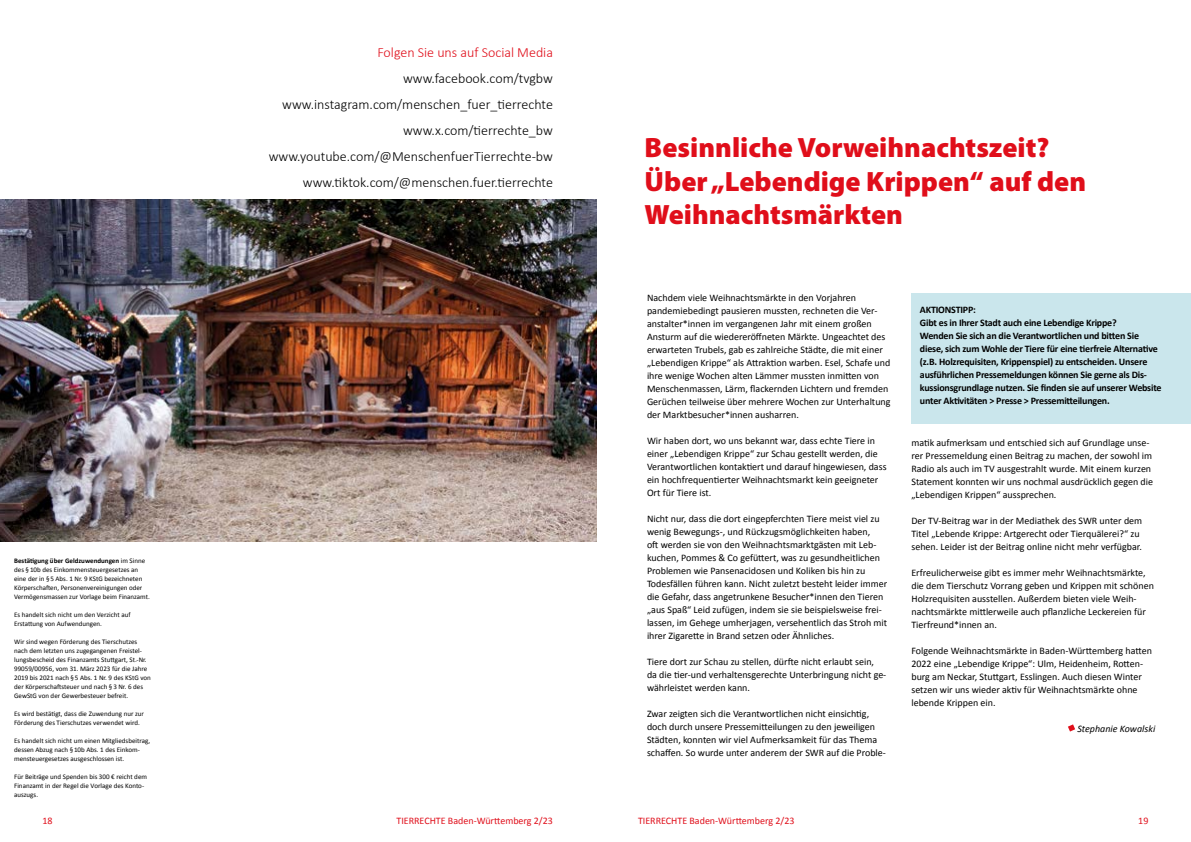
<style>
.page{position:relative;width:1191px;height:842px;background:#fff}
.page>*{position:absolute;margin:0;border:0;box-sizing:border-box;transform-origin:0 0}
.t1{font:900 28px/33.6px "Myriad Pro";color:#e00e1a}
.t2{font:300 14px/26px "Calibri";color:#000;text-align:right}
.t3{font:300 14px "Calibri";color:#e00e1a}
.t4{font:10px/13px "Calibri";color:#000}
.t5{font:700 10px/13px "Calibri";letter-spacing:-.02em;color:#000}
.t6{font:10px "Calibri";color:#e00e1a}
.t7{font:italic 10px "Calibri";color:#000}
.t8{font:7px/9px "Calibri";color:#000}
.s1{font-weight:700}
</style>
<div class="page">
<img style="left:0;top:200px;width:596px;height:341px">
<div style="left:911px;top:293px;width:280px;height:130px;background:#cae6ec"></div>
<svg style="left:1068px;top:724px;width:7px;height:7px"></svg>
<p class="t8" style="left:14px;top:556px;width:137px"><span class="s1">Bestätigung über Geldzuwendungen</span> im Sinne des §10b des Einkommensteuergesetzes an eine der in §5 Abs. 1 Nr. 9 KStG bezeichneten Körperschaften, Personenvereinigungen oder Vermögensmassen zur Vorlage beim Finanzamt.</p>
<p class="t8" style="left:14px;top:610px;width:118px">Es handelt sich nicht um den Verzicht auf<br>Erstattung von Aufwendungen.</p>
<p class="t8" style="left:14px;top:637px;width:138px">Wir sind wegen Förderung des Tierschutzes nach dem letzten uns zugegangenen Freistel&shy;lungsbescheid des Finanzamts Stuttgart, St.-Nr.<br>99059/00956, vom 31. März 2023 für die Jahre 2019 bis 2021 nach §5 Abs. 1 Nr. 9 des KStG von der Körperschaftsteuer und nach §3 Nr. 6 des GewStG von der Gewerbesteuer befreit.</p>
<p class="t8" style="left:14px;top:709px;width:131px">Es wird bestätigt, dass die Zuwendung nur zur<br>Förderung des Tierschutzes verwendet wird.</p>
<p class="t8" style="left:14px;top:736px;width:138px">Es handelt sich nicht um einen Mitgliedsbeitrag, dessen Abzug nach §10b Abs. 1 des Einkom&shy;mensteuergesetzes ausgeschlossen ist.</p>
<p class="t8" style="left:14px;top:772px;width:134px">Für Beiträge und Spenden bis 300 € reicht dem<br>Finanzamt in der Regel die Vorlage des Konto&shy;auszugs.</p>
<h2 class="t3" style="left:377px;top:43px;width:177px">Folgen Sie uns auf Social Media</h2>
<h2 class="t2" style="left:269px;top:65px;width:286px">www.facebook.com/tvgbw www.instagram.com/menschen_fuer_tierrechte www.x.com/tierrechte_bw www.youtube.com/@MenschenfuerTierrechte-bw www.tiktok.com/@menschen.fuer.tierrechte</h2>
<h1 class="t1" style="left:644px;top:130px;width:443px">Besinnliche Vorweihnachtszeit?<br>Über „Lebendige Krippen“ auf den<br>Weihnachtsmärkten</h1>
<p class="t4" style="left:647px;top:290px;width:245px">Nachdem viele Weihnachtsmärkte in den Vorjahren pandemiebedingt pausieren mussten, rechneten die Ver&shy;anstalter*innen im vergangenen Jahr mit einem großen Ansturm auf die wiedereröffneten Märkte. Ungeachtet des erwarteten Trubels, gab es zahlreiche Städte, die mit einer „Lebendigen Krippe“ als Attraktion warben. Esel, Schafe und ihre wenige Wochen alten Lämmer mussten inmitten von Menschenmassen, Lärm, flackernden Lichtern und fremden Gerüchen teilweise über mehrere Wochen zur Unterhaltung der Marktbesucher*innen ausharren.</p>
<p class="t4" style="left:647px;top:433px;width:241px">Wir haben dort, wo uns bekannt war, dass echte Tiere in einer „Lebendigen Krippe“ zur Schau gestellt werden, die Verantwortlichen kontaktiert und darauf hingewiesen, dass ein hochfrequentierter Weihnachtsmarkt kein geeigneter Ort für Tiere ist.</p>
<p class="t4" style="left:647px;top:511px;width:242px">Nicht nur, dass die dort eingepferchten Tiere meist viel zu wenig Bewegungs-, und Rückzugsmöglichkeiten haben,<br>oft werden sie von den Weihnachtsmarktgästen mit Leb&shy;kuchen, Pommes &amp; Co gefüttert, was zu gesundheitlichen Problemen wie Pansenacidosen und Koliken bis hin zu Todesfällen führen kann. Nicht zuletzt besteht leider immer die Gefahr, dass angetrunkene Besucher*innen den Tieren „aus Spaß“ Leid zufügen, indem sie sie beispielsweise frei&shy;lassen, im Gehege umherjagen, versehentlich das Stroh mit ihrer Zigarette in Brand setzen oder Ähnliches.</p>
<p class="t4" style="left:647px;top:654px;width:241px">Tiere dort zur Schau zu stellen, dürfte nicht erlaubt sein, da die tier-und verhaltensgerechte Unterbringung nicht ge&shy;währleistet werden kann.</p>
<p class="t4" style="left:647px;top:706px;width:240px">Zwar zeigten sich die Verantwortlichen nicht einsichtig, doch durch unsere Pressemitteilungen zu den jeweiligen Städten, konnten wir viel Aufmerksamkeit für das Thema schaffen. So wurde unter anderem der SWR auf die Proble-</p>
<p class="t5" style="left:920px;top:303px;width:243px">AKTIONSTIPP:<br>Gibt es in Ihrer Stadt auch eine Lebendige Krippe?<br>Wenden Sie sich an die Verantwortlichen und bitten Sie diese, sich zum Wohle der Tiere für eine tierfreie Alternative (z.B. Holzrequisiten, Krippenspiel) zu entscheiden. Unsere ausführlichen Pressemeldungen können Sie gerne als Dis&shy;kussionsgrundlage nutzen. Sie finden sie auf unserer Website unter Aktivitäten &gt; Presse &gt; Pressemitteilungen.</p>
<p class="t4" style="left:911px;top:435px;width:243px">matik aufmerksam und entschied sich auf Grundlage unse&shy;rer Pressemeldung einen Beitrag zu machen, der sowohl im Radio als auch im TV ausgestrahlt wurde. Mit einem kurzen Statement konnten wir uns nochmal ausdrücklich gegen die „Lebendigen Krippen“ aussprechen.</p>
<p class="t4" style="left:911px;top:513px;width:232px">Der TV-Beitrag war in der Mediathek des SWR unter dem<br>Titel „Lebende Krippe: Artgerecht oder Tierquälerei?“ zu sehen. Leider ist der Beitrag online nicht mehr verfügbar.</p>
<p class="t4" style="left:911px;top:565px;width:244px">Erfreulicherweise gibt es immer mehr Weihnachtsmärkte, die dem Tierschutz Vorrang geben und Krippen mit schönen Holzrequisiten ausstellen. Außerdem bieten viele Weih&shy;nachtsmärkte mittlerweile auch pflanzliche Leckereien für Tierfreund*innen an.</p>
<p class="t4" style="left:911px;top:643px;width:242px">Folgende Weihnachtsmärkte in Baden-Württemberg hatten 2022 eine „Lebendige Krippe“: Ulm, Heidenheim, Rotten&shy;burg am Neckar, Stuttgart, Esslingen. Auch diesen Winter setzen wir uns wieder aktiv für Weihnachtsmärkte ohne lebende Krippen ein.</p>
<p class="t7" style="left:1077px;top:722px;width:79px">Stephanie Kowalski</p>
<p class="t6" style="left:43px;top:814px;width:12px">18</p>
<p class="t6" style="left:396px;top:814px;width:158px">TIERRECHTE Baden-Württemberg 2/23</p>
<p class="t6" style="left:638px;top:814px;width:158px">TIERRECHTE Baden-Württemberg 2/23</p>
<p class="t6" style="left:1138px;top:814px;width:12px">19</p>
</div>
